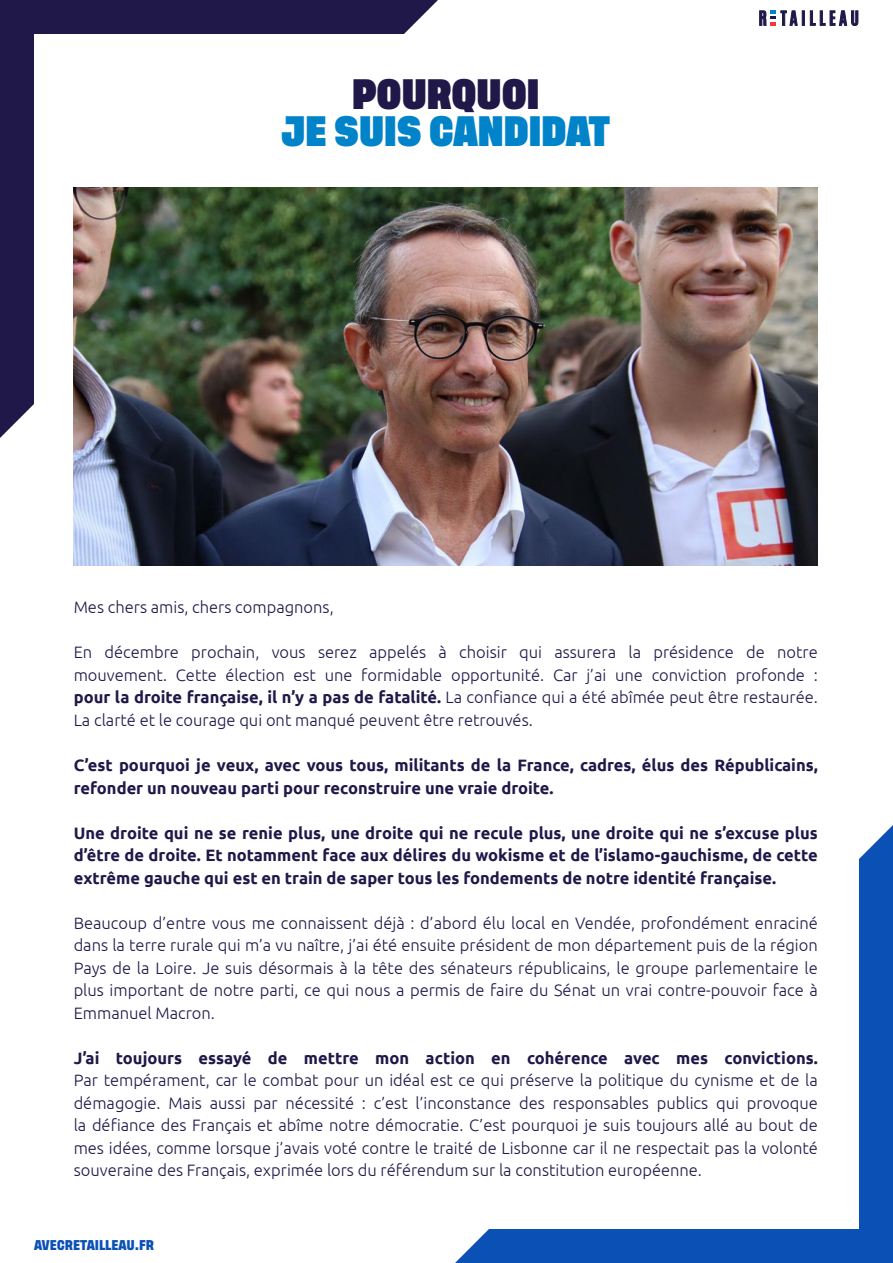
<style>
.page{position:relative;width:893px;height:1263px;background:#fff}
.page>*{position:absolute;margin:0;border:0;box-sizing:border-box;transform-origin:0 0}
.t1{font:700 31.5px "Tusker Grotesk 7700";color:#0083c8}
.t2{font:700 31.5px "Tusker Grotesk 7700";color:#201848}
.t3{font:300 16.5px/22.5px "Ubuntu";color:#201848;text-align:justify}
.t4{font:700 16.5px/22.5px "Ubuntu";color:#201848}
.t5{font:600 10.5px "Tusker Grotesk 7600";color:#0b50b5}
.s1{font-weight:700}
</style>
<div class="page">
<div style="left:0;top:0;width:438px;height:438px;background:#201848"></div>
<div style="left:455px;top:825px;width:438px;height:438px;background:#0b50b5"></div>
<svg style="left:759px;top:10px;width:99px;height:16px"></svg>
<div style="left:34px;top:34px;width:825px;height:1195px;background:#fff"></div>
<img style="left:74px;top:187px;width:744px;height:379px">
<h1 class="t2" style="left:352px;top:75px;width:189px">POURQUOI</h1>
<h1 class="t1" style="left:281px;top:112px;width:330px">JE SUIS CANDIDAT</h1>
<p class="t3" style="left:74px;top:596px;width:262px">Mes chers amis, chers compagnons,</p>
<p class="t3" style="left:74px;top:641px;width:746px">En décembre prochain, vous serez appelés à choisir qui assurera la présidence de notre mouvement. Cette élection est une formidable opportunité. Car j’ai une conviction profonde : <span class="s1">pour la droite française, il n’y a pas de fatalité.</span> La confiance qui a été abîmée peut être restaurée.<br>La clarté et le courage qui ont manqué peuvent être retrouvés.</p>
<p class="t4" style="left:74px;top:754px;width:746px">C’est pourquoi je veux, avec vous tous, militants de la France, cadres, élus des Républicains, refonder un nouveau parti pour reconstruire une vraie droite.</p>
<p class="t4" style="left:74px;top:821px;width:746px;text-align:justify">Une droite qui ne se renie plus, une droite qui ne recule plus, une droite qui ne s’excuse plus d’être de droite. Et notamment face aux délires du wokisme et de l’islamo-gauchisme, de cette extrême gauche qui est en train de saper tous les fondements de notre identité française.</p>
<p class="t3" style="left:74px;top:911px;width:746px">Beaucoup d’entre vous me connaissent déjà : d’abord élu local en Vendée, profondément enraciné dans la terre rurale qui m’a vu naître, j’ai été ensuite président de mon département puis de la région Pays de la Loire. Je suis désormais à la tête des sénateurs républicains, le groupe parlementaire le plus important de notre parti, ce qui nous a permis de faire du Sénat un vrai contre-pouvoir face à Emmanuel Macron.</p>
<p class="t4" style="left:74px;top:1046px;width:746px">J’ai toujours essayé de mettre mon action en cohérence avec mes convictions.</p>
<p class="t3" style="left:74px;top:1068px;width:746px">Par tempérament, car le combat pour un idéal est ce qui préserve la politique du cynisme et de la démagogie. Mais aussi par nécessité : c’est l’inconstance des responsables publics qui provoque la défiance des Français et abîme notre démocratie. C’est pourquoi je suis toujours allé au bout de mes idées, comme lorsque j’avais voté contre le traité de Lisbonne car il ne respectait pas la volonté souveraine des Français, exprimée lors du référendum sur la constitution européenne.</p>
<p class="t5" style="left:34px;top:1239px;width:122px">AVECRETAILLEAU.FR</p>
</div>
